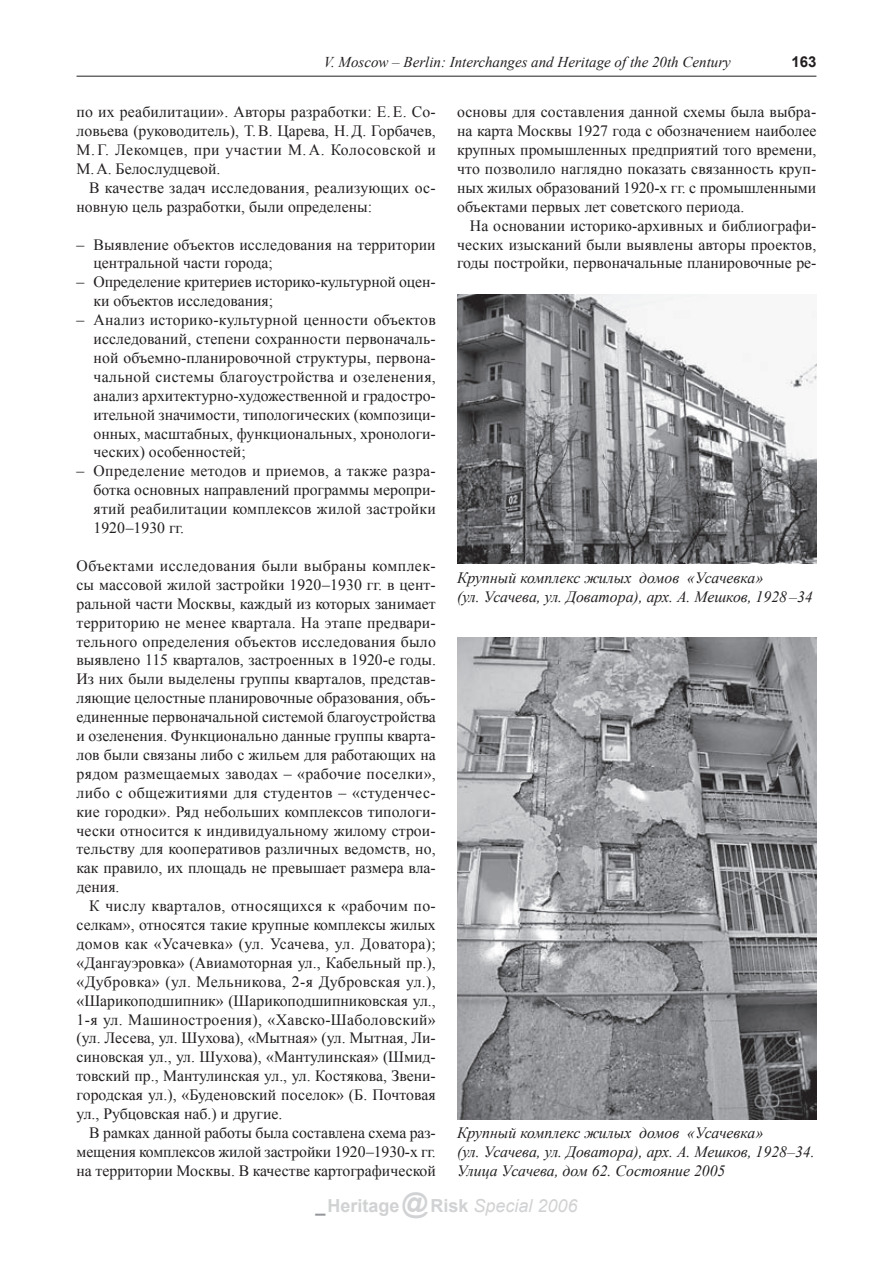
<style>
.page{position:relative;width:893px;height:1263px;background:#fff}
.page>*{position:absolute;margin:0;border:0;box-sizing:border-box;transform-origin:0 0}
.t1{font:700 18px "Arial";color:#d1d2d4}
.t2{font:15.75px/18.9px "Times New Roman";color:#231f20;text-align:justify}
.t3{font:italic 15.75px/18.9px "Times New Roman";color:#231f20}
.t4{font:italic 15px "Times New Roman";color:#231f20}
.t5{font:700 15px "Arial";color:#231f20}
.s1{color:#939598}
.s2{font-size:27px}
.s3{font-weight:400;font-style:italic}
</style>
<div class="page">
<hr style="left:77px;top:76px;width:739px;height:1px;background:#231f20">
<img style="left:457px;top:295px;width:359px;height:269px">
<img style="left:457px;top:637px;width:359px;height:482px">
<p class="t4" style="left:324px;top:51px;width:409px">V. Moscow – Berlin: Interchanges and Heritage of the 20th Century</p>
<p class="t5" style="left:791px;top:52px;width:27px">163</p>
<p class="t2" style="left:76px;top:102px;width:361px">по их реабилитации». Авторы разработки: Е.Е. Со&shy;ловьева (руководитель), Т. В . Царева, Н. Д . Горбачев, М. Г. Лекомцев, при участии М. А . Колосовской и М. А. Белослудцевой.</p>
<p class="t2" style="left:77px;top:178px;width:361px;text-indent:13px">В качестве задач исследования, реализующих ос&shy;новную цель разработки, были определены:</p>
<p class="t2" style="left:94px;top:235px;width:344px;text-indent:-17px">– В ыявление объектов исследования на территории центральной части города;</p>
<p class="t2" style="left:94px;top:272px;width:344px;text-indent:-17px">– Определение критериев историко-культурной оцен&shy;ки объектов исследования;</p>
<p class="t2" style="left:94px;top:310px;width:344px;text-indent:-17px">– Анализ историко-культурной ценности объектов исследований, степени сохранности первоначаль&shy;ной объемно-планировочной структуры, первона&shy;чальной системы благоустройства и озеленения, анализ архитектурно-художественной и градостро&shy;ительной значимости, типологических (композици&shy;онных, масштабных, функциональных, хронологи&shy;ческих) особенностей;</p>
<p class="t2" style="left:94px;top:461px;width:344px;text-indent:-17px">– Определение методов и приемов, а также разра&shy;ботка основных направлений программы меропри&shy;ятий реабилитации комплексов жилой застройки 1920–1930 гг.</p>
<p class="t2" style="left:77px;top:556px;width:361px">Объектами исследования были выбраны комплек&shy;сы массовой жилой застройки 1920–1930 гг. в цент&shy;ральной части Москвы, каждый из которых занимает территорию не менее квартала. На этапе предвари&shy;тельного определения объектов исследования было выявлено 115 кварталов, застроенных в 1920-е годы.<br>Из них были выделены группы кварталов, представ&shy;ляющие целостные планировочные образования, объ&shy;единенные первоначальной системой благоустройства и озеленения. Функционально данные группы кварта&shy;лов были связаны либо с жильем для работающих на рядом размещаемых заводах – «рабочие поселки», либо с общежитиями для студентов – «студенчес&shy;кие городки». Ряд небольших комплексов типологи&shy;чески относится к индивидуальному жилому строи&shy;тельству для кооперативов различных ведомств, но, как правило, их площадь не превышает размера вла&shy;дения.</p>
<p class="t2" style="left:77px;top:896px;width:361px;text-indent:13px">К числу кварталов, относящихся к «рабочим по&shy;селкам», относятся такие крупные комплексы жилых домов как «Усачевка» (ул. Усачева, ул. Доватора); «Дангауэровка» (Авиамоторная ул., Кабельный пр.), «Дубровка» (ул. Мельникова, 2-я Дубровская ул.), «Шарикоподшипник» (Шарикоподшипниковская ул., 1-я ул. Машиностроения), «Хавско-Шаболовский» (ул. Лесева, ул. Шухова), «Мытная» (ул. Мытная, Ли&shy;синовская ул., ул. Шухова), «Мантулинская» (Шмид&shy;товский пр., Мантулинская ул., ул. Костякова, Звени&shy;городская ул.), «Буденовский поселок» (Б. Почтовая ул., Рубцовская наб.) и другие.</p>
<p class="t2" style="left:77px;top:1123px;width:361px;text-indent:13px">В рамках данной работы была составлена схема раз&shy;мещения комплексов жилой застройки 1920–1930-х гг. на территории Москвы. В качестве картографической</p>
<p class="t2" style="left:457px;top:102px;width:361px">основы для составления данной схемы была выбра&shy;на карта Москвы 1927 года с обозначением наиболее крупных промышленных предприятий того времени, что позволило наглядно показать связанность круп&shy;ных жилых образований 1920-х гг. с промышленными объектами первых лет советского периода.</p>
<p class="t2" style="left:457px;top:216px;width:361px;text-indent:13px">На основании историко-архивных и библиографи&shy;ческих изысканий были выявлены авторы проектов, годы постройки, первоначальные планировочные ре-</p>
<p class="t3" style="left:457px;top:568px;width:357px">Крупный комплекс жилых домов «Усачевка»<br>(ул. Усачева, ул. Доватора), арх. А. Мешков, 1928 –34</p>
<p class="t3" style="left:457px;top:1123px;width:359px">Крупный комплекс жилых домов «Усачевка»<br>(ул. Усачева, ул. Доватора), арх. А. Мешков, 1928–34.<br>Улица Усачева, дом 62. Состояние 2005</p>
<p class="t1" style="left:315px;top:1194px;width:264px"><span class="s1">_</span> Heritage <span class="s2">@</span> Risk <span class="s3">Special 2006</span></p>
</div>
